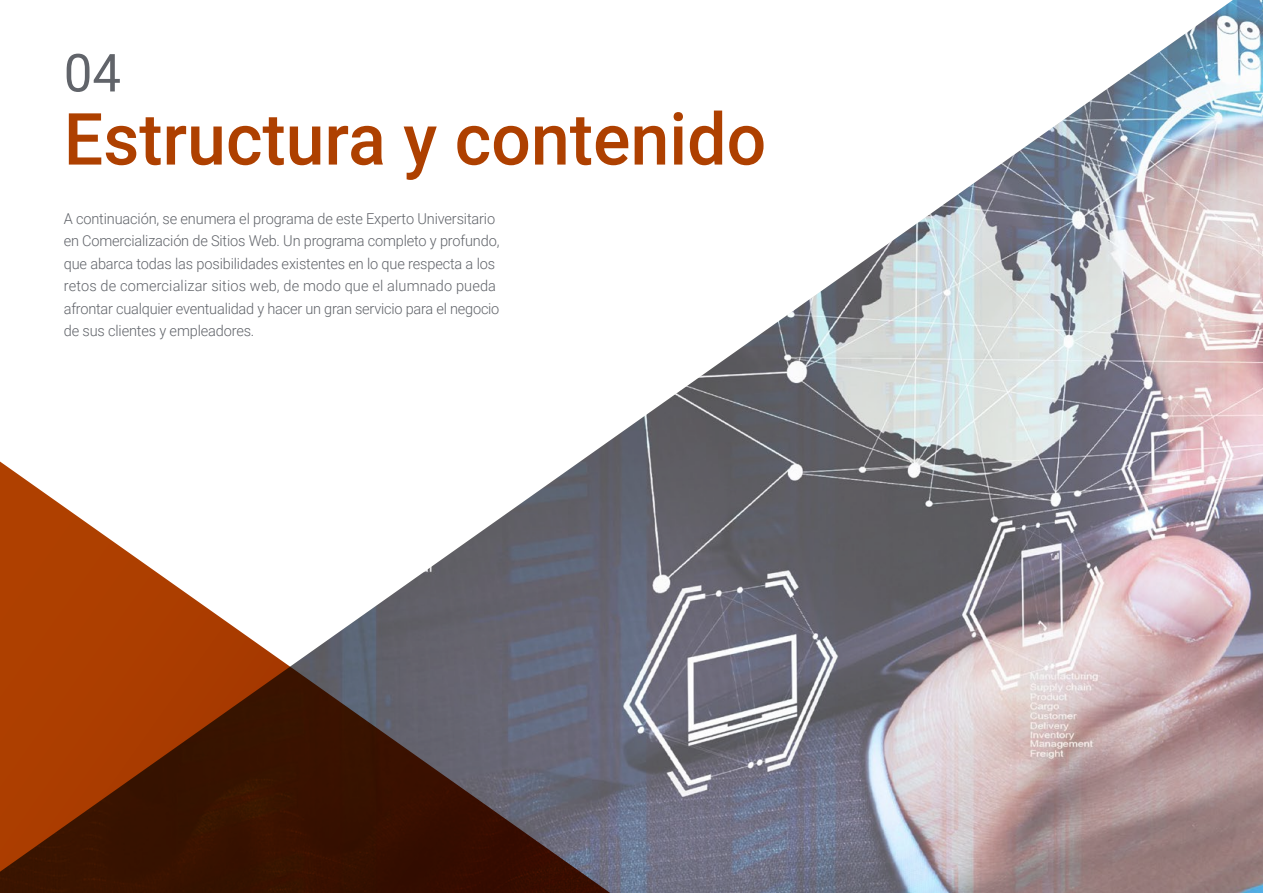
<style>
.page{position:relative;width:1263px;height:893px;background:#fff}
.page>*{position:absolute;margin:0;border:0;box-sizing:border-box;transform-origin:0 0}
.t1{font:500 72px "Roboto";color:#ae4000}
.t2{font:52.5px "Roboto";color:#61646a}
.t3{font:300 15px/22.5px "Roboto";letter-spacing:-.01em;color:#61646a}
</style>
<div class="page">
<img style="left:602px;top:0;width:661px;height:893px">
<svg style="left:0;top:446px;width:640px;height:447px"></svg>
<h2 class="t2" style="left:64px;top:36px;width:59px">04</h2>
<h1 class="t1" style="left:64px;top:89px;width:704px">Estructura y contenido</h1>
<p class="t3" style="left:64px;top:207px;width:437px">A continuación, se enumera el programa de este Experto Universitario en Comercialización de Sitios Web. Un programa completo y profundo, que abarca todas las posibilidades existentes en lo que respecta a los retos de comercializar sitios web, de modo que el alumnado pueda afrontar cualquier eventualidad y hacer un gran servicio para el negocio de sus clientes y empleadores.</p>
</div>
